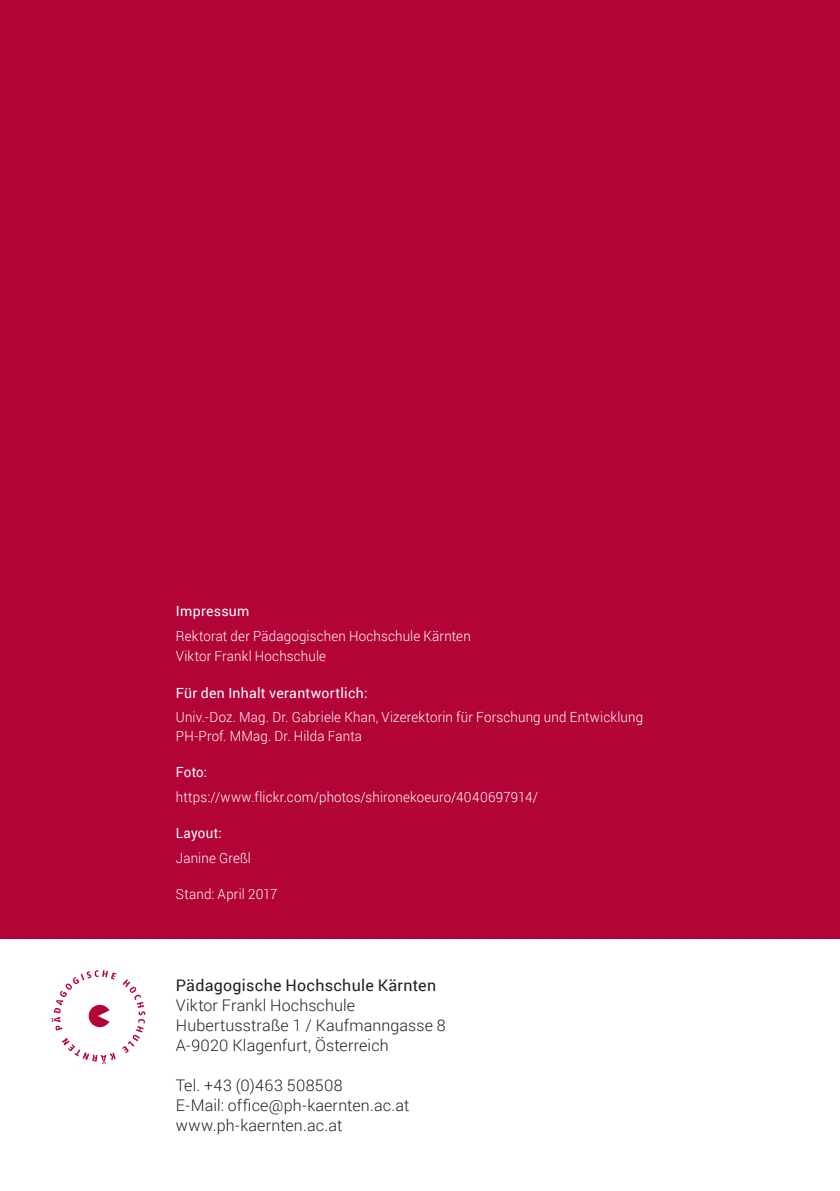
<style>
.page{position:relative;width:840px;height:1191px;background:#fff}
.page>*{position:absolute;margin:0;border:0;box-sizing:border-box;transform-origin:0 0}
.t1{font:300 16px/20px "Roboto";letter-spacing:.01em;color:#231f20}
.t2{font:16px "Roboto";letter-spacing:.015em;color:#231f20}
.t3{font:300 14px/20px "Roboto";letter-spacing:.015em;color:#fff;scale:.95 1}
.t4{font:14px "Roboto";letter-spacing:.02em;color:#fff}
.t5{font:14px "Roboto";letter-spacing:.02em;color:#fff;scale:.95 1}
</style>
<div class="page">
<div style="left:0;top:0;width:839px;height:938px;background:#b30437"></div>
<svg style="left:52px;top:970px;width:93px;height:93px"></svg>
<p class="t4" style="left:176px;top:601px;width:75px">Impressum</p>
<p class="t3" style="left:176px;top:625px;width:312px">Rektorat der Pädagogischen Hochschule Kärnten<br>Viktor Frankl Hochschule</p>
<p class="t4" style="left:176px;top:682px;width:193px">Für den Inhalt verantwortlich:</p>
<p class="t3" style="left:176px;top:707px;width:493px;line-height:19px">Univ.-Doz. Mag. Dr. Gabriele Khan, Vizerektorin für Forschung und Entwicklung<br>PH-Prof. MMag. Dr. Hilda Fanta</p>
<p class="t5" style="left:176px;top:762px;width:34px">Foto:</p>
<p class="t3" style="left:176px;top:786px;width:382px">https://www.flickr.com/photos/shironekoeuro/4040697914/</p>
<p class="t5" style="left:176px;top:823px;width:50px">Layout:</p>
<p class="t3" style="left:176px;top:847px;width:80px">Janine Greßl</p>
<p class="t3" style="left:176px;top:883px;width:108px">Stand: April 2017</p>
<p class="t2" style="left:176px;top:974px;width:261px">Pädagogische Hochschule Kärnten</p>
<p class="t1" style="left:176px;top:994px;width:271px">Viktor Frankl Hochschule<br>Hubertusstraße 1 / Kaufmanngasse 8<br>A-9020 Klagenfurt, Österreich</p>
<p class="t1" style="left:176px;top:1074px;width:235px">Tel. +43 (0)463 508508<br>E-Mail: office@ph-kaernten.ac.at www.ph-kaernten.ac.at</p>
</div>
